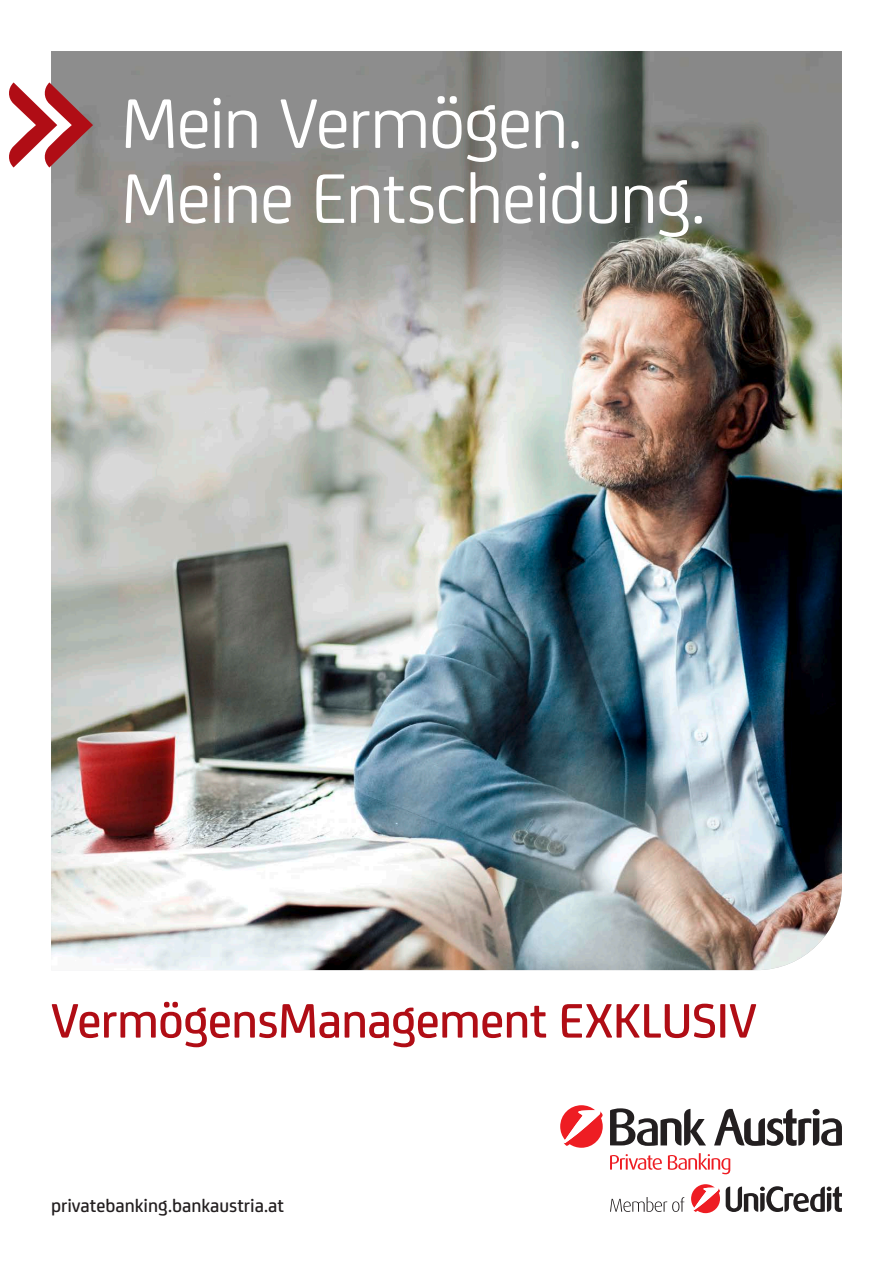
<style>
.page{position:relative;width:893px;height:1263px;background:#fff}
.page>*{position:absolute;margin:0;border:0;box-sizing:border-box;transform-origin:0 0}
.t1{font:75px/75px "Uni Credit";letter-spacing:-.02em;color:#fff}
.t2{font:500 51.75px "Uni Credit";letter-spacing:-.01em;color:#b00d15}
.t3{font:500 19.5px "Uni Credit";color:#231f20}
</style>
<div class="page">
<svg style="left:610px;top:1197px;width:74px;height:15px"></svg>
<svg style="left:726px;top:1186px;width:116px;height:26px"></svg>
<svg style="left:610px;top:1108px;width:96px;height:38px"></svg>
<svg style="left:714px;top:1109px;width:128px;height:37px"></svg>
<svg style="left:691px;top:1184px;width:29px;height:29px"></svg>
<svg style="left:560px;top:1105px;width:43px;height:43px"></svg>
<svg style="left:610px;top:1154px;width:52px;height:16px"></svg>
<svg style="left:668px;top:1153px;width:62px;height:21px"></svg>
<img style="left:51px;top:51px;width:791px;height:919px">
<svg style="left:9px;top:82px;width:84px;height:85px"></svg>
<p class="t1" style="left:122px;top:81px;width:585px">Mein Vermögen.<br>Meine Entscheidung.</p>
<p class="t2" style="left:51px;top:983px;width:707px">VermögensManagement EXKLUSIV</p>
<p class="t3" style="left:51px;top:1191px;width:234px">privatebanking.bankaustria.at</p>
</div>
